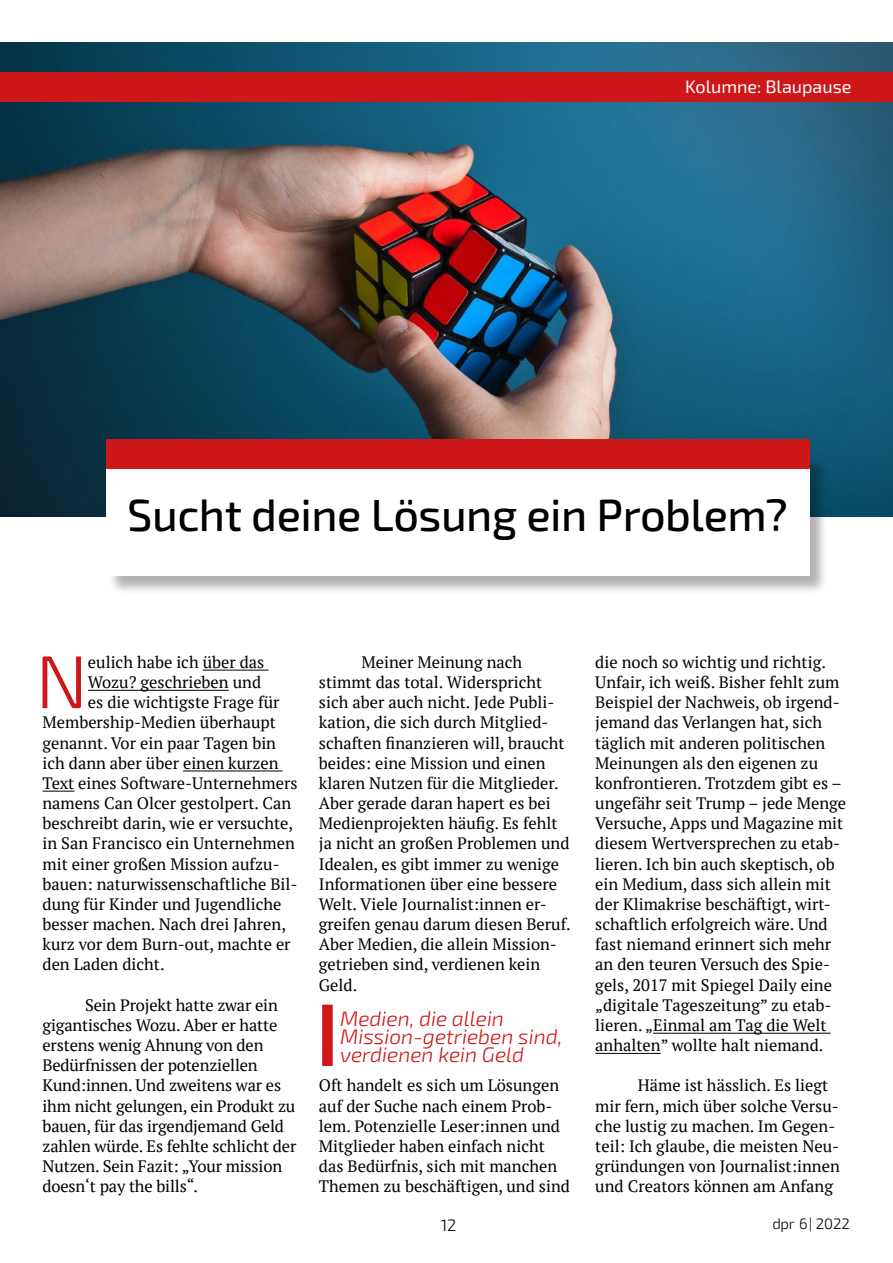
<style>
.page{position:relative;width:893px;height:1263px;background:#fff}
.page>*{position:absolute;margin:0;border:0;box-sizing:border-box;transform-origin:0 0}
.t1{font:300 75px "Exo 2";color:#cd1719}
.t2{font:500 45px "Exo 2";letter-spacing:-.01em;color:#000}
.t3{font:italic 300 21px/18px "Exo 2";color:#cd1719}
.t4{font:18px "Exo 2";color:#fff}
.t5{font:16.5px/20.1px "PT Serif";color:#000}
.t6{font:300 16.5px "Exo 2";color:#000}
.t7{font:300 15px "Exo 2";letter-spacing:-.005em;color:#000}
</style>
<div class="page">
<img style="left:0;top:43px;width:893px;height:474px">
<div style="left:0;top:72px;width:893px;height:30px;background:#cd1719"></div>
<hr style="left:653px;top:1033px;width:177px;height:1px;background:#000">
<hr style="left:595px;top:1053px;width:66px;height:1px;background:#000">
<hr style="left:203px;top:670px;width:65px;height:1px;background:#000">
<hr style="left:88px;top:690px;width:141px;height:1px;background:#000">
<hr style="left:183px;top:771px;width:99px;height:1px;background:#000">
<hr style="left:43px;top:791px;width:31px;height:1px;background:#000">
<div style="left:322px;top:1005px;width:11px;height:61px;background:#cd1719"></div>
<div style="left:108px;top:456px;width:720px;height:138px;background:#000;opacity:.3"></div>
<div style="left:106px;top:454px;width:703px;height:121px;background:#fff"></div>
<div style="left:106px;top:440px;width:703px;height:29px;background:#cd1719"></div>
<p class="t4" style="left:685px;top:77px;width:168px">Kolumne: Blaupause</p>
<h2 class="t2" style="left:127px;top:488px;width:662px">Sucht deine Lösung ein Problem?</h2>
<h1 class="t1" style="left:36px;top:638px;width:54px">N</h1>
<p class="t5" style="left:88px;top:652px;width:178px">eulich habe ich über das</p>
<p class="t5" style="left:88px;top:672px;width:175px">Wozu? geschrieben und</p>
<p class="t5" style="left:88px;top:692px;width:193px">es die wichtigste Frage für</p>
<p class="t5" style="left:43px;top:712px;width:235px">Membership-Medien überhaupt</p>
<p class="t5" style="left:43px;top:732px;width:235px">genannt. Vor ein paar Tagen bin</p>
<p class="t5" style="left:43px;top:753px;width:237px">ich dann aber über einen kurzen</p>
<p class="t5" style="left:43px;top:773px;width:257px">Text eines Software-Unternehmers</p>
<p class="t5" style="left:43px;top:793px;width:250px">namens Can Olcer gestolpert. Can</p>
<p class="t5" style="left:43px;top:813px;width:252px">beschreibt darin, wie er versuchte,</p>
<p class="t5" style="left:43px;top:833px;width:254px">in San Francisco ein Unternehmen</p>
<p class="t5" style="left:43px;top:853px;width:239px">mit einer großen Mission aufzu-</p>
<p class="t5" style="left:43px;top:873px;width:257px">bauen: naturwissenschaftliche Bil-</p>
<p class="t5" style="left:43px;top:894px;width:240px">dung für Kinder und Jugendliche</p>
<p class="t5" style="left:43px;top:914px;width:245px">besser machen. Nach drei Jahren,</p>
<p class="t5" style="left:43px;top:934px;width:250px">kurz vor dem Burn-out, machte er</p>
<p class="t5" style="left:43px;top:954px;width:124px">den Laden dicht.</p>
<p class="t5" style="left:43px;top:994px;width:255px;text-indent:43px">Sein Projekt hatte zwar ein gigantisches Wozu. Aber er hatte erstens wenig Ahnung von den<br>Bedürfnissen der potenziellen<br>Kund:innen. Und zweitens war es ihm nicht gelungen, ein Produkt zu bauen, für das irgendjemand Geld zahlen würde. Es fehlte schlicht der<br>Nutzen. Sein Fazit: „Your mission doesn‘t pay the bills“.</p>
<p class="t5" style="left:319px;top:652px;width:253px;text-indent:43px">Meiner Meinung nach stimmt das total. Widerspricht sich aber auch nicht. Jede Publi&shy;kation, die sich durch Mitglied&shy;schaften finanzieren will, braucht beides: eine Mission und einen klaren Nutzen für die Mitglieder.<br>Aber gerade daran hapert es bei<br>Medienprojekten häufig. Es fehlt ja nicht an großen Problemen und<br>Idealen, es gibt immer zu wenige<br>Informationen über eine bessere<br>Welt. Viele Journalist:innen er&shy;greifen genau darum diesen Beruf.<br>Aber Medien, die allein Mission&shy;getrieben sind, verdienen kein<br>Geld.</p>
<p class="t3" style="left:340px;top:1010px;width:224px">Medien, die allein<br>Mission-getrieben sind, verdienen kein Geld</p>
<p class="t5" style="left:319px;top:1075px;width:253px">Oft handelt es sich um Lösungen auf der Suche nach einem Prob&shy;lem. Potenzielle Leser:innen und<br>Mitglieder haben einfach nicht das Bedürfnis, sich mit manchen<br>Themen zu beschäftigen, und sind</p>
<p class="t5" style="left:595px;top:652px;width:252px">die noch so wichtig und richtig.<br>Unfair, ich weiß. Bisher fehlt zum<br>Beispiel der Nachweis, ob irgend&shy;jemand das Verlangen hat, sich täglich mit anderen politischen<br>Meinungen als den eigenen zu konfrontieren. Trotzdem gibt es – ungefähr seit Trump – jede Menge<br>Versuche, Apps und Magazine mit diesem Wertversprechen zu etab&shy;lieren. Ich bin auch skeptisch, ob ein Medium, dass sich allein mit der Klimakrise beschäftigt, wirt&shy;schaftlich erfolgreich wäre. Und fast niemand erinnert sich mehr an den teuren Versuch des Spie&shy;gels, 2017 mit Spiegel Daily eine „digitale Tageszeitung” zu etab&shy;lieren. „Einmal am Tag die Welt anhalten” wollte halt niemand.</p>
<p class="t5" style="left:595px;top:1075px;width:246px;text-indent:43px">Häme ist hässlich. Es liegt mir fern, mich über solche Versu&shy;che lustig zu machen. Im Gegen&shy;teil: Ich glaube, die meisten Neu&shy;gründungen von Journalist:innen und Creators können am Anfang</p>
<p class="t6" style="left:441px;top:1215px;width:17px">12</p>
<p class="t7" style="left:772px;top:1215px;width:79px">dpr 6 | 2022</p>
</div>
